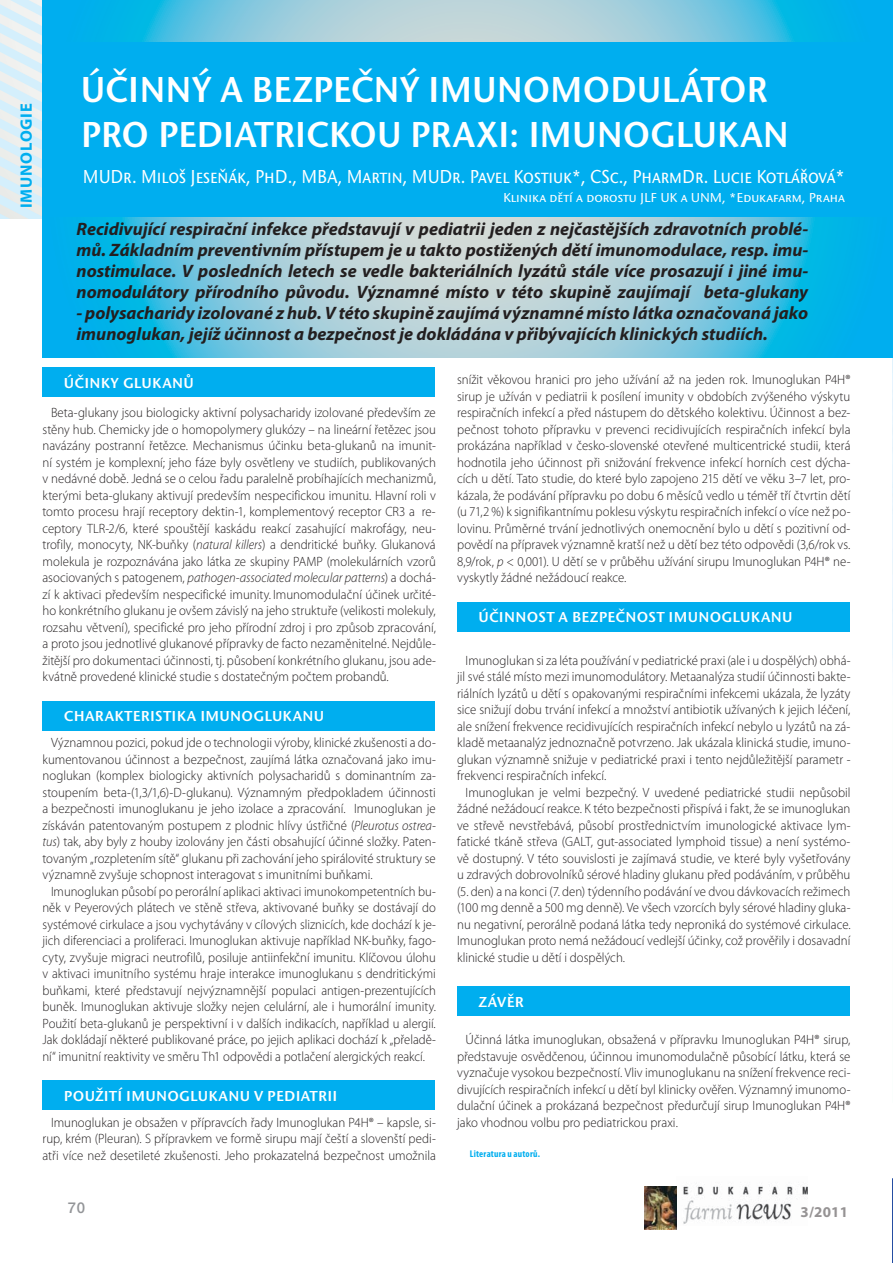
<style>
.page{position:relative;width:893px;height:1263px;background:#fff}
.page>*{position:absolute;margin:0;border:0;box-sizing:border-box;transform-origin:0 0}
.t1{font:37.5px/45px "Stone Sans Itc SCTCE Semi";color:#fff;scale:.95 1}
.t2{font:500 19.5px "Stone Sans Itc SCTCE";color:#fff;scale:.89 1}
.t3{font:italic 700 18px/21px "Myriad Pro";color:#231f20;text-align:justify}
.t4{font:700 16.5px "Myriad Pro";letter-spacing:.05em;color:#00aeef}
.t5{font:15px "Stone Sans Itc SCTCE Semi";letter-spacing:.02em;color:#fff}
.t6{font:700 15px "Myriad Pro";color:#969394}
.t7{font:500 15px "Helvetica Neue LT Pro";color:#939598}
.t8{font:300 13.5px/16.5px "Myriad Pro";color:#231f20;text-align:justify;scale:.95 1}
.t9{font:300 13.5px/16.5px "Myriad Pro";color:#231f20;text-align:justify}
.t10{font:300 13.5px/16.5px "Myriad Pro";color:#231f20;text-align:justify;scale:.94 1}
.t11{font:500 13.5px "Stone Sans Itc SCTCE";color:#fff}
.t12{font:700 condensed 9.75px "Myriad Pro";letter-spacing:.02em;color:#00aeef}
.s1{font-style:italic}
</style>
<div class="page">
<img style="left:892px;top:357px;width:1px;height:315px">
<svg style="left:892px;top:1178px;width:1px;height:85px"></svg>
<svg style="left:0;top:0;width:43px;height:218px;background:#dbedf4"></svg>
<svg style="left:43px;top:0;width:850px;height:357px;background:#75c7df"></svg>
<div style="left:43px;top:43px;width:850px;height:174px;background:#00aeef"></div>
<div style="left:43px;top:367px;width:392px;height:30px;background:#00aeef"></div>
<div style="left:43px;top:701px;width:392px;height:30px;background:#00aeef"></div>
<div style="left:43px;top:1080px;width:392px;height:30px;background:#00aeef"></div>
<div style="left:457px;top:602px;width:393px;height:30px;background:#00aeef"></div>
<div style="left:457px;top:986px;width:393px;height:30px;background:#00aeef"></div>
<img style="left:676px;top:1186px;width:132px;height:39px">
<img style="left:645px;top:1187px;width:31px;height:42px">
<p class="t4" style="left:20px;top:208px;width:106px;rotate:-90deg">IMUNOLOGIE</p>
<h1 class="t1" style="left:81px;top:67px;width:747px">ÚČINNÝ A BEZPEČNÝ IMUNOMODULÁTOR<br>PRO PEDIATRICKOU PRAXI: IMUNOGLUKAN</h1>
<h2 class="t2" style="left:83px;top:165px;width:857px">MUDr. Miloš Jeseňák, PhD., MBA, Martin, MUDr. Pavel Kostiuk*, CSc., PharmDr. Lucie Kotlářová*</h2>
<p class="t11" style="left:503px;top:190px;width:343px">Klinika dětí a dorostu JLF UK a UNM, *Edukafarm, Praha</p>
<p class="t3" style="left:77px;top:220px;width:733px">Recidivující respirační infekce představují v pediatrii jeden z nejčastějších zdravotních problé&shy;mů. Základním preventivním přístupem je u takto postižených dětí imunomodulace, resp. imu&shy;nostimulace. V posledních letech se vedle bakteriálních lyzátů stále více prosazují i jiné imu&shy;nomodulátory přírodního původu. Významné místo v této skupině zaujímají beta-glukany</p>
<h3 class="t3" style="left:77px;top:304px;width:733px">- polysacharidy izolované z hub. V této skupině zaujímá významné místo látka označovaná jako imunoglukan, jejíž účinnost a bezpečnost je dokládána v přibývajících klinických studiích.</h3>
<p class="t5" style="left:64px;top:374px;width:132px">ÚČINKY GLUKANŮ</p>
<p class="t8" style="left:43px;top:406px;width:416px;text-indent:9px">Beta-glukany jsou biologicky aktivní polysacharidy izolované především ze stěny hub. Chemicky jde o homopolymery glukózy – na lineární řetězec jsou navázány postranní řetězce. Mechanismus účinku beta-glukanů na imunit&shy;ní systém je komplexní; jeho fáze byly osvětleny ve studiích, publikovaných v nedávné době. Jedná se o celou řadu paralelně probíhajících mechanizmů, kterými beta-glukany aktivují predevším nespecifickou imunitu. Hlavní roli v tomto procesu hrají receptory dektin-1, komplementový receptor CR3 a re&shy;ceptory TLR-2/6, které spouštějí kaskádu reakcí zasahující makrofágy, neu&shy;trofily, monocyty, NK-buňky (<span class="s1">natural killers</span>) a dendritické buňky. Glukanová molekula je rozpoznávána jako látka ze skupiny PAMP (molekulárních vzorů asociovaných s patogenem, <span class="s1">pathogen-associated molecular patterns</span>) a dochá&shy;zí k aktivaci především nespecifické imunity. Imunomodulační účinek určité&shy;ho konkrétního glukanu je ovšem závislý na jeho struktuře (velikosti molekuly, rozsahu větvení), specifické pro jeho přírodní zdroj i pro způsob zpracování, a proto jsou jednotlivé glukanové přípravky de facto nezaměnitelné. Nejdůle&shy;žitější pro dokumentaci účinnosti, tj. působení konkrétního glukanu, jsou ade&shy;kvátně provedené klinické studie s dostatečným počtem probandů.</p>
<p class="t5" style="left:64px;top:707px;width:262px">CHARAKTERISTIKA IMUNOGLUKANU</p>
<p class="t9" style="left:43px;top:736px;width:395px;text-indent:9px">Významnou pozici, pokud jde o technologii výroby, klinické zkušenosti a do&shy;kumentovanou účinnost a bezpečnost, zaujímá látka označovaná jako imu&shy;noglukan (komplex biologicky aktivních polysacharidů s dominantním za&shy;stoupením beta-(1,3/1,6)-D-glukanu). Významným předpokladem účinnosti a bezpečnosti imunoglukanu je jeho izolace a zpracování. Imunoglukan je získáván patentovaným postupem z plodnic hlívy ústřičné (<span class="s1">Pleurotus ostrea&shy;tus</span>) tak, aby byly z houby izolovány jen části obsahující účinné složky. Paten&shy;tovaným „rozpletením sítě“ glukanu při zachování jeho spirálovité struktury se významně zvyšuje schopnost interagovat s imunitními buňkami.</p>
<p class="t10" style="left:43px;top:884px;width:420px;text-indent:9px">Imunoglukan působí po perorální aplikaci aktivaci imunokompetentních bu&shy;něk v Peyerových plátech ve stěně střeva, aktivované buňky se dostávají do systémové cirkulace a jsou vychytávány v cílových sliznicích, kde dochází k je&shy;jich diferenciaci a proliferaci. Imunoglukan aktivuje například NK-buňky, fago&shy;cyty, zvyšuje migraci neutrofilů, posiluje antiinfekční imunitu. Klíčovou úlohu v aktivaci imunitního systému hraje interakce imunoglukanu s dendritickými buňkami, které představují nejvýznamnější populaci antigen-prezentujících buněk. Imunoglukan aktivuje složky nejen celulární, ale i humorální imunity.<br>Použití beta-glukanů je perspektivní i v dalších indikacích, například u alergií.<br>Jak dokládají některé publikované práce, po jejich aplikaci dochází k „přeladě&shy;ní“ imunitní reaktivity ve směru Th1 odpovědi a potlačení alergických reakcí.</p>
<p class="t5" style="left:64px;top:1087px;width:275px">POUŽITÍ IMUNOGLUKANU V PEDIATRII</p>
<p class="t8" style="left:43px;top:1115px;width:416px;text-indent:9px">Imunoglukan je obsažen v přípravcích řady Imunoglukan P4H® – kapsle, si&shy;rup, krém (Pleuran). S přípravkem ve formě sirupu mají čeští a slovenští pedi&shy;atři více než desetileté zkušenosti. Jeho prokazatelná bezpečnost umožnila</p>
<p class="t8" style="left:457px;top:373px;width:416px">snížit věkovou hranici pro jeho užívání až na jeden rok. Imunoglukan P4H® sirup je užíván v pediatrii k posílení imunity v obdobích zvýšeného výskytu respiračních infekcí a před nástupem do dětského kolektivu. Účinnost a bez&shy;pečnost tohoto přípravku v prevenci recidivujících respiračních infekcí byla prokázána například v česko-slovenské otevřené multicentrické studii, která hodnotila jeho účinnost při snižování frekvence infekcí horních cest dýcha&shy;cích u dětí. Tato studie, do které bylo zapojeno 215 dětí ve věku 3–7 let, pro&shy;kázala, že podávání přípravku po dobu 6 měsíců vedlo u téměř tří čtvrtin dětí (u 71,2 %) k signifikantnímu poklesu výskytu respiračních infekcí o více než po&shy;lovinu. Průměrné trvání jednotlivých onemocnění bylo u dětí s pozitivní od&shy;povědí na přípravek významně kratší než u dětí bez této odpovědi (3,6/rok vs.<br>8,9/rok, <span class="s1">p</span> &lt; 0,001). U dětí se v průběhu užívání sirupu Imunoglukan P4H® ne&shy;vyskytly žádné nežádoucí reakce.</p>
<p class="t5" style="left:478px;top:608px;width:315px">ÚČINNOST A BEZPEČNOST IMUNOGLUKANU</p>
<p class="t8" style="left:457px;top:653px;width:416px;text-indent:9px">Imunoglukan si za léta používání v pediatrické praxi (ale i u dospělých) obhá&shy;jil své stálé místo mezi imunomodulátory. Metaanalýza studií účinnosti bakte&shy;riálních lyzátů u dětí s opakovanými respiračními infekcemi ukázala, že lyzáty sice snižují dobu trvání infekcí a množství antibiotik užívaných k jejich léčení, ale snížení frekvence recidivujících respiračních infekcí nebylo u lyzátů na zá&shy;kladě metaanalýz jednoznačně potvrzeno. Jak ukázala klinická studie, imuno&shy;glukan významně snižuje v pediatrické praxi i tento nejdůležitější parametr - frekvenci respiračních infekcí.</p>
<p class="t8" style="left:457px;top:785px;width:416px;text-indent:9px">Imunoglukan je velmi bezpečný. V uvedené pediatrické studii nepůsobil žádné nežádoucí reakce. K této bezpečnosti přispívá i fakt, že se imunoglukan ve střevě nevstřebává, působí prostřednictvím imunologické aktivace lym&shy;fatické tkáně střeva (GALT, gut-associated lymphoid tissue) a není systémo&shy;vě dostupný. V této souvislosti je zajímavá studie, ve které byly vyšetřovány u zdravých dobrovolníků sérové hladiny glukanu před podáváním, v průběhu (5. den) a na konci (7. den) týdenního podávání ve dvou dávkovacích režimech (100 mg denně a 500 mg denně). Ve všech vzorcích byly sérové hladiny gluka&shy;nu negativní, perorálně podaná látka tedy neproniká do systémové cirkulace.<br>Imunoglukan proto nemá nežádoucí vedlejší účinky, což prověřily i dosavadní klinické studie u dětí i dospělých.</p>
<p class="t5" style="left:478px;top:993px;width:47px">ZÁVĚR</p>
<p class="t9" style="left:457px;top:1033px;width:395px;text-indent:9px">Účinná látka imunoglukan, obsažená v přípravku Imunoglukan P4H® sirup, představuje osvědčenou, účinnou imunomodulačně působící látku, která se vyznačuje vysokou bezpečností. Vliv imunoglukanu na snížení frekvence reci&shy;divujících respiračních infekcí u dětí byl klinicky ověřen. Významný imunomo&shy;dulační účinek a prokázaná bezpečnost předurčují sirup Imunoglukan P4H® jako vhodnou volbu pro pediatrickou praxi.</p>
<p class="t12" style="left:470px;top:1150px;width:72px">Literatura u autorů.</p>
<p class="t7" style="left:68px;top:1202px;width:19px">70</p>
<p class="t6" style="left:801px;top:1206px;width:49px">3/2011</p>
</div>
